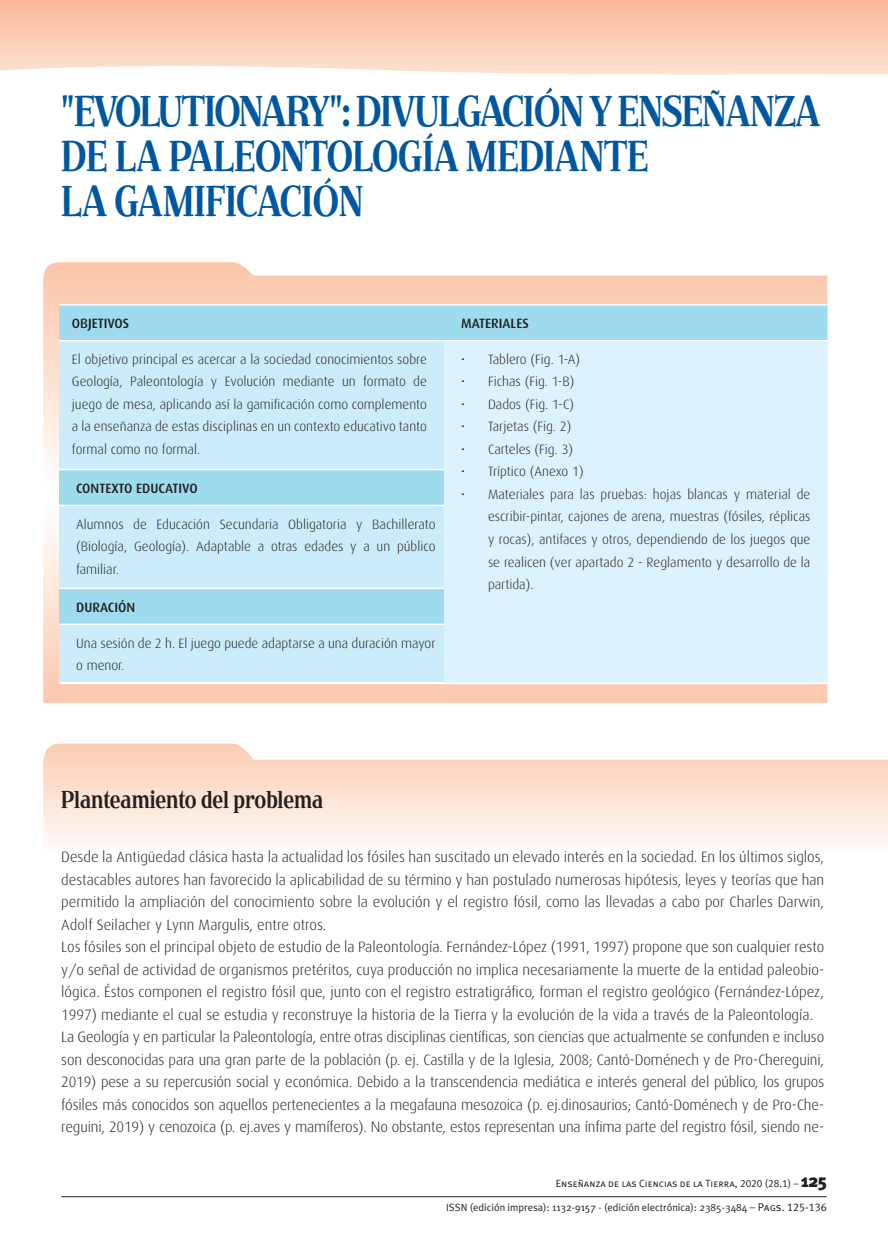
<style>
.page{position:relative;width:888px;height:1258px;background:#fff}
.page>*{position:absolute;margin:0;border:0;box-sizing:border-box;transform-origin:0 0}
.t1{font:45px/45px "Jimbo MM 525 725";letter-spacing:-.02em;color:#01579f;scale:.7 1}
.t2{font:25.5px "Jimbo MM 525 725";letter-spacing:-.005em;color:#231f20;scale:.7 1}
.t3{font:300 15px/22.5px "Dax";letter-spacing:-.005em;color:#231f20}
.t4{font:300 13.5px/22.5px "Dax";color:#231f20;text-align:justify}
.t5{font:500 13.5px "Dax";color:#231f20}
.t6{font:10.5px "Meta Plus";color:#231f20}
.t7{font:10.5px "Meta Plus Caps";color:#231f20}
.s1{font-family:"Meta Plus";font-weight:900;font-size:18px}
.s2{font-family:"Meta Plus Caps"}
.s3{font-size:11.25px}
.s4{font-family:"Meta Plus Caps";font-size:11.25px}
</style>
<div class="page">
<hr style="left:61px;top:1196px;width:766px;height:1px;background:#231f20">
<svg style="left:43px;top:743px;width:845px;height:100px"></svg>
<svg style="left:0;top:0;width:888px;height:75px;background:#fbceb7"></svg>
<svg style="left:43px;top:262px;width:784px;height:441px"></svg>
<div style="left:59px;top:305px;width:768px;height:35px;background:#9edbee"></div>
<div style="left:59px;top:341px;width:385px;height:342px;background:#ccecfb"></div>
<div style="left:444px;top:341px;width:383px;height:342px;background:#dcf2fc"></div>
<hr style="left:59px;top:304px;width:385px;height:1px;background:#fff">
<hr style="left:444px;top:304px;width:383px;height:1px;background:#fff">
<hr style="left:59px;top:340px;width:385px;height:1px;background:#fff">
<hr style="left:59px;top:682px;width:385px;height:2px;background:#fff">
<hr style="left:444px;top:340px;width:383px;height:1px;background:#fff">
<hr style="left:444px;top:682px;width:383px;height:2px;background:#fff">
<div style="left:59px;top:469px;width:385px;height:36px;background:#9edbee"></div>
<svg style="left:59px;top:587px;width:385px;height:1px"></svg>
<div style="left:59px;top:588px;width:385px;height:36px;background:#9edbee"></div>
<hr style="left:59px;top:505px;width:385px;height:1px;background:#fff">
<hr style="left:59px;top:588px;width:385px;height:1px;background:#fff">
<hr style="left:59px;top:623px;width:385px;height:2px;background:#fff">
<hr style="left:59px;top:469px;width:385px;height:1px;background:#fff">
<h1 class="t1" style="left:61px;top:90px;width:1086px">"EVOLUTIONARY": DIVULGACIÓN Y ENSEÑANZA<br>DE LA PALEONTOLOGÍA MEDIANTE<br>LA GAMIFICACIÓN</h1>
<p class="t5" style="left:72px;top:316px;width:59px">OBJETIVOS</p>
<p class="t5" style="left:461px;top:316px;width:69px">MATERIALES</p>
<p class="t4" style="left:72px;top:348px;width:357px">El objetivo principal es acercar a la sociedad conocimientos sobre Geología, Paleontología y Evolución mediante un formato de juego de mesa, aplicando así la gamificación como complemento a la enseñanza de estas disciplinas en un contexto educativo tanto formal como no formal.</p>
<p class="t4" style="left:461px;top:348px;width:121px">• Tablero (Fig. 1-A)</p>
<p class="t4" style="left:461px;top:371px;width:115px">• Fichas (Fig. 1-B)</p>
<p class="t4" style="left:461px;top:393px;width:115px">• Dados (Fig. 1-C)</p>
<p class="t4" style="left:461px;top:416px;width:112px">• Tarjetas (Fig. 2)</p>
<p class="t4" style="left:461px;top:438px;width:114px">• Carteles (Fig. 3)</p>
<p class="t4" style="left:461px;top:461px;width:124px">• Tríptico (Anexo 1)</p>
<p class="t4" style="left:488px;top:483px;width:324px;text-indent:-27px">• Materiales para las pruebas: hojas blancas y material de escribir-pintar, cajones de arena, muestras (fósiles, réplicas y rocas), antifaces y otros, dependiendo de los juegos que se realicen (ver apartado 2 - Reglamento y desarrollo de la partida).</p>
<p class="t5" style="left:76px;top:480px;width:123px">CONTEXTO EDUCATIVO</p>
<p class="t4" style="left:76px;top:513px;width:361px">Alumnos de Educación Secundaria Obligatoria y Bachillerato (Biología, Geología). Adaptable a otras edades y a un público familiar.</p>
<p class="t5" style="left:76px;top:599px;width:61px">DURACIÓN</p>
<p class="t4" style="left:76px;top:632px;width:361px">Una sesión de 2 h. El juego puede adaptarse a una duración mayor o menor.</p>
<h2 class="t2" style="left:61px;top:785px;width:376px">Planteamiento del problema</h2>
<p class="t3" style="left:61px;top:846px;width:764px">Desde la Antigüedad clásica hasta la actualidad los fósiles han suscitado un elevado interés en la sociedad. En los últimos siglos, destacables autores han favorecido la aplicabilidad de su término y han postulado numerosas hipótesis, leyes y teorías que han permitido la ampliación del conocimiento sobre la evolución y el registro fósil, como las llevadas a cabo por Charles Darwin, Adolf Seilacher y Lynn Margulis, entre otros.<br>Los fósiles son el principal objeto de estudio de la Paleontología. Fernández-López (1991, 1997) propone que son cualquier resto y/o señal de actividad de organismos pretéritos, cuya producción no implica necesariamente la muerte de la entidad paleobio&shy;lógica. Éstos componen el registro fósil que, junto con el registro estratigráfico, forman el registro geológico (Fernández-López, 1997) mediante el cual se estudia y reconstruye la historia de la Tierra y la evolución de la vida a través de la Paleontología.<br>La Geología y en particular la Paleontología, entre otras disciplinas científicas, son ciencias que actualmente se confunden e incluso son desconocidas para una gran parte de la población (p. ej. Castilla y de la Iglesia, 2008; Cantó-Doménech y de Pro-Chereguini, 2019) pese a su repercusión social y económica. Debido a la transcendencia mediática e interés general del público, los grupos fósiles más conocidos son aquellos pertenecientes a la megafauna mesozoica (p. ej.dinosaurios; Cantó-Doménech y de Pro-Che&shy;reguini, 2019) y cenozoica (p. ej.aves y mamíferos). No obstante, estos representan una ínfima parte del registro fósil, siendo ne-</p>
<p class="t7" style="left:556px;top:1177px;width:272px">Enseñanza de las Ciencias de la Tierra, 2020 (28.1) – <span class="s1">125</span></p>
<p class="t6" style="left:446px;top:1201px;width:382px"><span class="s2">I</span>SSN (edición impresa): 1132-9157 - (edición electrónica): 2385-3484 <span class="s3">–</span> <span class="s4">Pags. 125-136</span></p>
</div>
